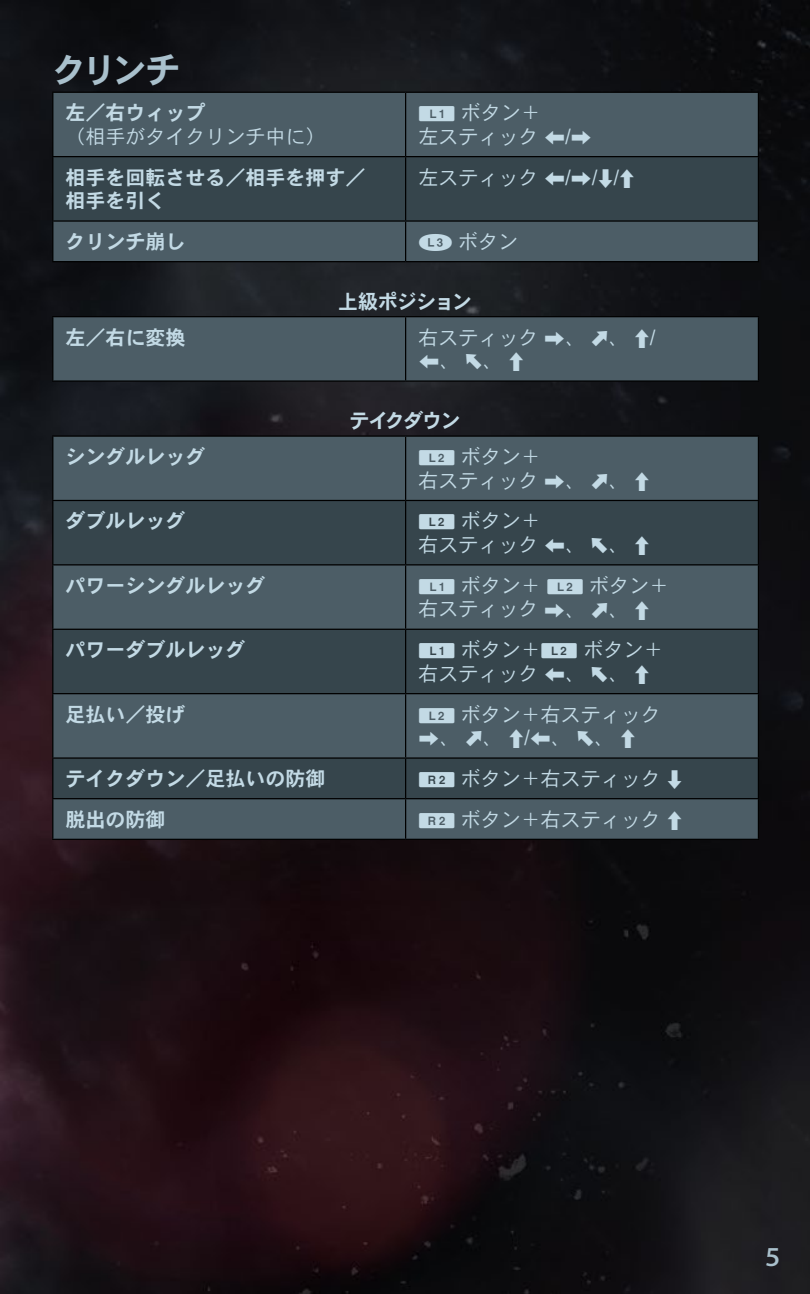
<style>
.page{position:relative;width:810px;height:1294px;background:#fff}
.page>*{position:absolute;margin:0;border:0;box-sizing:border-box;transform-origin:0 0}
.t1{font:35px "Heisei Kaku Go Std W7";color:#a9c0cc}
.t2{font:27.5px "Heisei Kaku Go Std W5";color:#a9c0cc}
.t3{font:20px/23.8px "Heisei Kaku Go Std W3";color:#c3dae5}
.t4{font:20px/23.8px "Heisei Kaku Go Std W7";color:#c3dae5}
.t5{font:20px "Heisei Kaku Go Std W7";letter-spacing:-.04em;color:#c3dae5}
.t6{font:17.5px "SCET31";color:#c3dae5}
.s1{font-family:"SCET31";font-size:17.5px}
.s2{font-family:"Heisei Kaku Go Std W3";font-size:20px}
</style>
<div class="page">
<img style="left:0;top:0;width:810px;height:1294px">
<div style="left:53px;top:93px;width:705px;height:168px;background:#4c5d66"></div>
<div style="left:53px;top:157px;width:705px;height:63px;background:#36454c"></div>
<hr style="left:52px;top:92px;width:354px;height:1px;background:#000">
<hr style="left:52px;top:93px;width:1px;height:63px;background:#000">
<hr style="left:406px;top:92px;width:353px;height:1px;background:#000">
<hr style="left:405px;top:93px;width:1px;height:63px;background:#000">
<hr style="left:758px;top:93px;width:1px;height:63px;background:#000">
<hr style="left:52px;top:156px;width:354px;height:1px;background:#000">
<hr style="left:52px;top:157px;width:1px;height:63px;background:#000">
<hr style="left:406px;top:156px;width:353px;height:1px;background:#000">
<hr style="left:405px;top:157px;width:1px;height:63px;background:#000">
<hr style="left:758px;top:157px;width:1px;height:63px;background:#000">
<hr style="left:52px;top:220px;width:354px;height:2px;background:#000">
<hr style="left:52px;top:222px;width:1px;height:39px;background:#000">
<hr style="left:406px;top:220px;width:353px;height:2px;background:#000">
<hr style="left:405px;top:222px;width:1px;height:39px;background:#000">
<hr style="left:758px;top:222px;width:1px;height:39px;background:#000">
<hr style="left:52px;top:261px;width:354px;height:1px;background:#000">
<hr style="left:406px;top:261px;width:353px;height:1px;background:#000">
<div style="left:53px;top:317px;width:705px;height:63px;background:#4c5d66"></div>
<hr style="left:52px;top:316px;width:354px;height:1px;background:#000">
<hr style="left:52px;top:317px;width:1px;height:63px;background:#000">
<hr style="left:406px;top:316px;width:353px;height:1px;background:#000">
<hr style="left:405px;top:317px;width:1px;height:63px;background:#000">
<hr style="left:758px;top:317px;width:1px;height:63px;background:#000">
<hr style="left:52px;top:380px;width:354px;height:2px;background:#000">
<hr style="left:406px;top:380px;width:353px;height:2px;background:#000">
<div style="left:53px;top:437px;width:705px;height:402px;background:#4c5d66"></div>
<svg style="left:53px;top:501px;width:705px;height:297px;background:#3f4e56"></svg>
<hr style="left:52px;top:435px;width:354px;height:2px;background:#000">
<hr style="left:52px;top:437px;width:1px;height:63px;background:#000">
<hr style="left:406px;top:435px;width:353px;height:2px;background:#000">
<hr style="left:405px;top:437px;width:1px;height:63px;background:#000">
<hr style="left:758px;top:437px;width:1px;height:63px;background:#000">
<hr style="left:52px;top:500px;width:354px;height:1px;background:#000">
<hr style="left:52px;top:501px;width:1px;height:63px;background:#000">
<hr style="left:406px;top:500px;width:353px;height:1px;background:#000">
<hr style="left:405px;top:501px;width:1px;height:63px;background:#000">
<hr style="left:758px;top:501px;width:1px;height:63px;background:#000">
<hr style="left:52px;top:564px;width:354px;height:1px;background:#000">
<hr style="left:52px;top:565px;width:1px;height:64px;background:#000">
<hr style="left:406px;top:564px;width:353px;height:1px;background:#000">
<hr style="left:405px;top:565px;width:1px;height:64px;background:#000">
<hr style="left:758px;top:565px;width:1px;height:64px;background:#000">
<hr style="left:52px;top:629px;width:354px;height:1px;background:#000">
<hr style="left:52px;top:630px;width:1px;height:63px;background:#000">
<hr style="left:406px;top:629px;width:353px;height:1px;background:#000">
<hr style="left:405px;top:630px;width:1px;height:63px;background:#000">
<hr style="left:758px;top:630px;width:1px;height:63px;background:#000">
<hr style="left:52px;top:693px;width:354px;height:1px;background:#000">
<hr style="left:52px;top:694px;width:1px;height:63px;background:#000">
<hr style="left:406px;top:693px;width:353px;height:1px;background:#000">
<hr style="left:405px;top:694px;width:1px;height:63px;background:#000">
<hr style="left:758px;top:694px;width:1px;height:63px;background:#000">
<hr style="left:52px;top:757px;width:354px;height:2px;background:#000">
<hr style="left:52px;top:759px;width:1px;height:39px;background:#000">
<hr style="left:406px;top:757px;width:353px;height:2px;background:#000">
<hr style="left:405px;top:759px;width:1px;height:39px;background:#000">
<hr style="left:758px;top:759px;width:1px;height:39px;background:#000">
<hr style="left:52px;top:798px;width:354px;height:1px;background:#000">
<hr style="left:52px;top:799px;width:1px;height:40px;background:#000">
<hr style="left:406px;top:798px;width:353px;height:1px;background:#000">
<hr style="left:405px;top:799px;width:1px;height:40px;background:#000">
<hr style="left:758px;top:799px;width:1px;height:40px;background:#000">
<hr style="left:52px;top:839px;width:354px;height:1px;background:#000">
<hr style="left:406px;top:839px;width:353px;height:1px;background:#000">
<h1 class="t1" style="left:52px;top:49px;width:130px">クリンチ</h1>
<p class="t4" style="left:66px;top:101px;width:141px">左／右ウィップ</p>
<p class="t3" style="left:66px;top:124px;width:262px">（相手がタイクリンチ中に）</p>
<p class="t3" style="left:418px;top:101px;width:175px"><span class="s1">Q</span> ボタン＋<br>左スティック <span class="s1">Z</span>/<span class="s1">X</span></p>
<p class="t4" style="left:66px;top:166px;width:302px">相手を回転させる／相手を押す／相手を引く</p>
<p class="t3" style="left:418px;top:165px;width:218px">左スティック <span class="s1">Z</span>/<span class="s1">X</span>/<span class="s1">V</span>/<span class="s1">C</span></p>
<p class="t4" style="left:66px;top:230px;width:121px">クリンチ崩し</p>
<p class="t3" style="left:418px;top:229px;width:101px"><span class="s1">B</span> ボタン</p>
<p class="t5" style="left:338px;top:289px;width:135px">上級ポジション</p>
<p class="t4" style="left:66px;top:326px;width:121px">左／右に変換</p>
<p class="t3" style="left:418px;top:325px;width:239px">右スティック <span class="s1">X</span>、 <span class="s1">I</span>、 <span class="s1">C</span>/</p>
<p class="t6" style="left:418px;top:352px;width:107px">Z<span class="s2">、</span> Y<span class="s2">、</span> C</p>
<p class="t4" style="left:349px;top:410px;width:113px">テイクダウン</p>
<p class="t4" style="left:66px;top:445px;width:141px">シングルレッグ</p>
<p class="t3" style="left:418px;top:444px;width:233px"><span class="s1">W</span> ボタン＋<br>右スティック <span class="s1">X</span>、 <span class="s1">I</span>、 <span class="s1">C</span></p>
<p class="t4" style="left:66px;top:510px;width:121px">ダブルレッグ</p>
<p class="t3" style="left:418px;top:509px;width:233px"><span class="s1">W</span> ボタン＋<br>右スティック <span class="s1">Z</span>、 <span class="s1">Y</span>、 <span class="s1">C</span></p>
<p class="t4" style="left:66px;top:574px;width:201px">パワーシングルレッグ</p>
<p class="t3" style="left:418px;top:573px;width:252px"><span class="s1">Q</span> ボタン＋ <span class="s1">W</span> ボタン＋右スティック <span class="s1">X</span>、 <span class="s1">I</span>、 <span class="s1">C</span></p>
<p class="t4" style="left:66px;top:638px;width:181px">パワーダブルレッグ</p>
<p class="t3" style="left:418px;top:638px;width:247px"><span class="s1">Q</span> ボタン＋<span class="s1">W</span> ボタン＋右スティック <span class="s1">Z</span>、 <span class="s1">Y</span>、 <span class="s1">C</span></p>
<p class="t4" style="left:66px;top:703px;width:121px">足払い／投げ</p>
<p class="t3" style="left:418px;top:702px;width:244px"><span class="s1">W</span> ボタン＋右スティック</p>
<p class="t6" style="left:418px;top:728px;width:219px">X<span class="s2">、</span> I<span class="s2">、</span> C<span class="s2">/</span>Z<span class="s2">、</span> Y<span class="s2">、</span> C</p>
<p class="t4" style="left:66px;top:767px;width:262px">テイクダウン／足払いの防御</p>
<p class="t3" style="left:418px;top:766px;width:266px"><span class="s1">R</span> ボタン＋右スティック <span class="s1">V</span></p>
<p class="t4" style="left:66px;top:808px;width:101px">脱出の防御</p>
<p class="t3" style="left:418px;top:807px;width:266px"><span class="s1">R</span> ボタン＋右スティック <span class="s1">C</span></p>
<h2 class="t2" style="left:765px;top:1239px;width:17px">5</h2>
</div>
